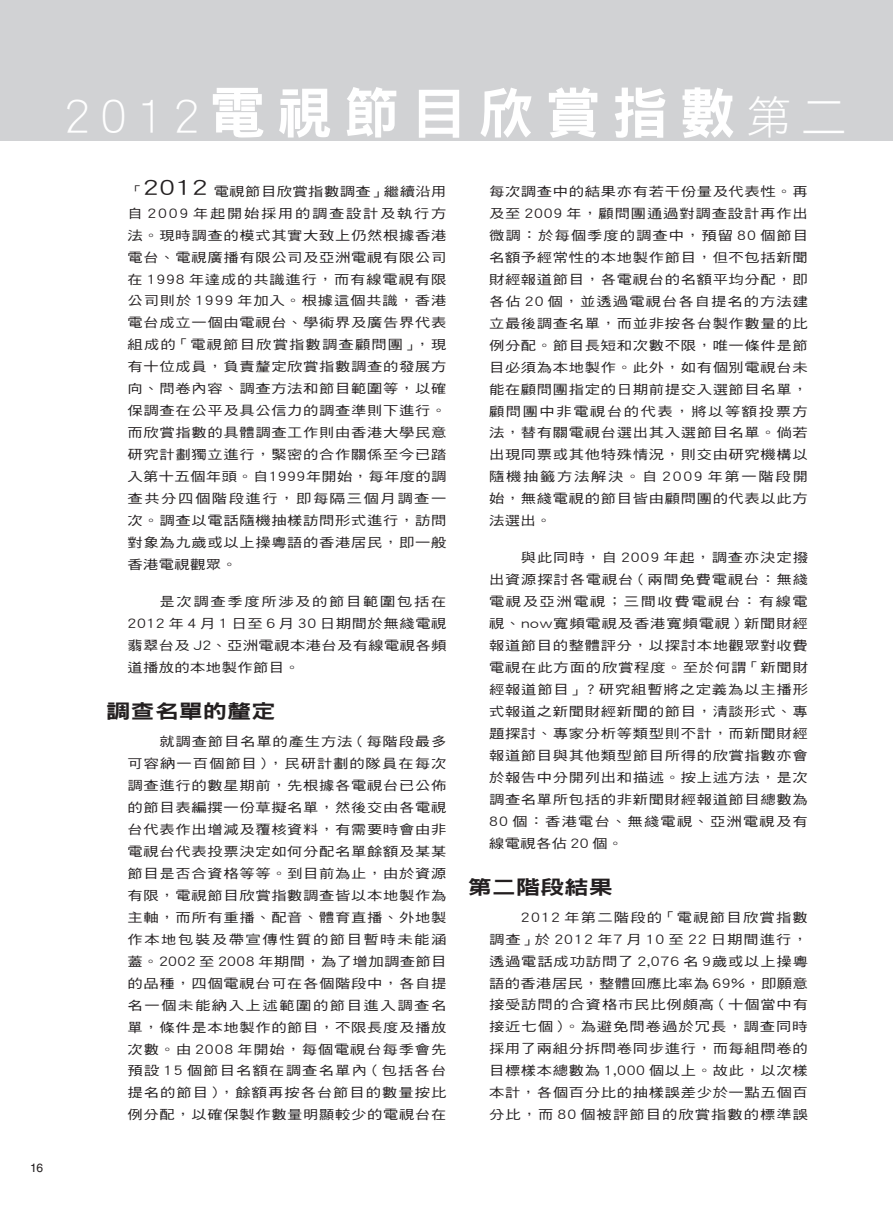
<style>
.page{position:relative;width:893px;height:1212px;background:#fff}
.page>*{position:absolute;margin:0;border:0;box-sizing:border-box;transform-origin:0 0}
.t1{font:55.5px "DF Hei HK W9";letter-spacing:.21em;color:#fff}
.t2{font:19.5px "DF Hei HK W9";color:#231f20;scale:1.24 1}
.t3{font:12.75px/22px "DF Hei HK W5";letter-spacing:.045em;color:#231f20;text-align:justify;scale:1.2 1}
.t4{font:12px "Helvetica";color:#231f20}
.s1{font-family:"DF Hei HK W3";font-size:45px}
.s2{font-size:20.4px}
</style>
<div class="page">
<div style="left:0;top:0;width:893px;height:140px;background:#d1d2d4"></div>
<p class="t4" style="left:30px;top:1161px;width:14px">16</p>
<h1 class="t1" style="left:64px;top:83px;width:784px"><span class="s1">2012</span>電視節目欣賞指數<span class="s1">第二</span></h1>
<p class="t3" style="left:128px;top:180px;width:267px">「<span class="s2">2012</span> 電視節目欣賞指數調查」繼續沿用自 2009 年起開始採用的調查設計及執行方法。現時調查的模式其實大致上仍然根據香港電台、電視廣播有限公司及亞洲電視有限公司在 1998 年達成的共識進行，而有線電視有限公司則於 1999 年加入。根據這個共識，香港電台成立一個由電視台、學術界及廣告界代表組成的「電視節目欣賞指數調查顧問團」，現有十位成員，負責釐定欣賞指數調查的發展方向、問卷內容、調查方法和節目範圍等，以確保調查在公平及具公信力的調查準則下進行。而欣賞指數的具體調查工作則由香港大學民意研究計劃獨立進行，緊密的合作關係至今已踏入第十五個年頭。自1999年開始，每年度的調查共分四個階段進行，即每隔三個月調查一次。調查以電話隨機抽樣訪問形式進行，訪問對象為九歲或以上操粵語的香港居民，即一般香港電視觀眾。</p>
<p class="t3" style="left:128px;top:590px;width:267px;text-indent:32px">是次調查季度所涉及的節目範圍包括在2012 年 4 月 1 日至 6 月 30 日期間於無綫電視翡翠台及 J2、亞洲電視本港台及有線電視各頻道播放的本地製作節目。</p>
<h2 class="t2" style="left:106px;top:700px;width:138px">調查名單的釐定</h2>
<p class="t3" style="left:128px;top:730px;width:267px;text-indent:32px">就調查節目名單的產生方法（每階段最多可容納一百個節目），民研計劃的隊員在每次調查進行的數星期前，先根據各電視台已公佈的節目表編撰一份草擬名單，然後交由各電視台代表作出增減及覆核資料，有需要時會由非電視台代表投票決定如何分配名單餘額及某某節目是否合資格等等。到目前為止，由於資源有限，電視節目欣賞指數調查皆以本地製作為主軸，而所有重播、配音、體育直播、外地製作本地包裝及帶宣傳性質的節目暫時未能涵蓋。2002 至 2008 年期間，為了增加調查節目的品種，四個電視台可在各個階段中，各自提名一個未能納入上述範圍的節目進入調查名單，條件是本地製作的節目，不限長度及播放次數。由 2008 年開始，每個電視台每季會先預設 15 個節目名額在調查名單內（包括各台提名的節目），餘額再按各台節目的數量按比例分配，以確保製作數量明顯較少的電視台在</p>
<p class="t3" style="left:489px;top:180px;width:267px">每次調查中的結果亦有若干份量及代表性。再及至 2009 年，顧問團通過對調查設計再作出微調：於每個季度的調查中，預留 80 個節目名額予經常性的本地製作節目，但不包括新聞財經報道節目，各電視台的名額平均分配，即各佔 20 個，並透過電視台各自提名的方法建立最後調查名單，而並非按各台製作數量的比例分配。節目長短和次數不限，唯一條件是節目必須為本地製作。此外，如有個別電視台未能在顧問團指定的日期前提交入選節目名單，顧問團中非電視台的代表，將以等額投票方法，替有關電視台選出其入選節目名單。倘若出現同票或其他特殊情況，則交由研究機構以隨機抽籤方法解決。自 2009 年第一階段開始，無綫電視的節目皆由顧問團的代表以此方法選出。</p>
<p class="t3" style="left:489px;top:546px;width:267px;text-indent:32px">與此同時，自 2009 年起，調查亦決定撥出資源探討各電視台（兩間免費電視台：無綫電視及亞洲電視；三間收費電視台：有線電視、now寬頻電視及香港寬頻電視）新聞財經報道節目的整體評分，以探討本地觀眾對收費電視在此方面的欣賞程度。至於何謂「新聞財經報道節目」？研究組暫將之定義為以主播形式報道之新聞財經新聞的節目，清談形式、專題探討、專家分析等類型則不計，而新聞財經報道節目與其他類型節目所得的欣賞指數亦會於報告中分開列出和描述。按上述方法，是次調查名單所包括的非新聞財經報道節目總數為80 個：香港電台、無綫電視、亞洲電視及有線電視各佔 20 個。</p>
<h2 class="t2" style="left:468px;top:876px;width:119px">第二階段結果</h2>
<p class="t3" style="left:489px;top:906px;width:267px;text-indent:32px">2012 年第二階段的「電視節目欣賞指數調查」於 2012 年7 月 10 至 22 日期間進行，透過電話成功訪問了 2,076 名 9歲或以上操粵語的香港居民，整體回應比率為 69%，即願意接受訪問的合資格市民比例頗高（十個當中有接近七個）。為避免問卷過於冗長，調查同時採用了兩組分拆問卷同步進行，而每組問卷的目標樣本總數為 1,000 個以上。故此，以次樣本計，各個百分比的抽樣誤差少於一點五個百分比，而 80 個被評節目的欣賞指數的標準誤</p>
</div>
